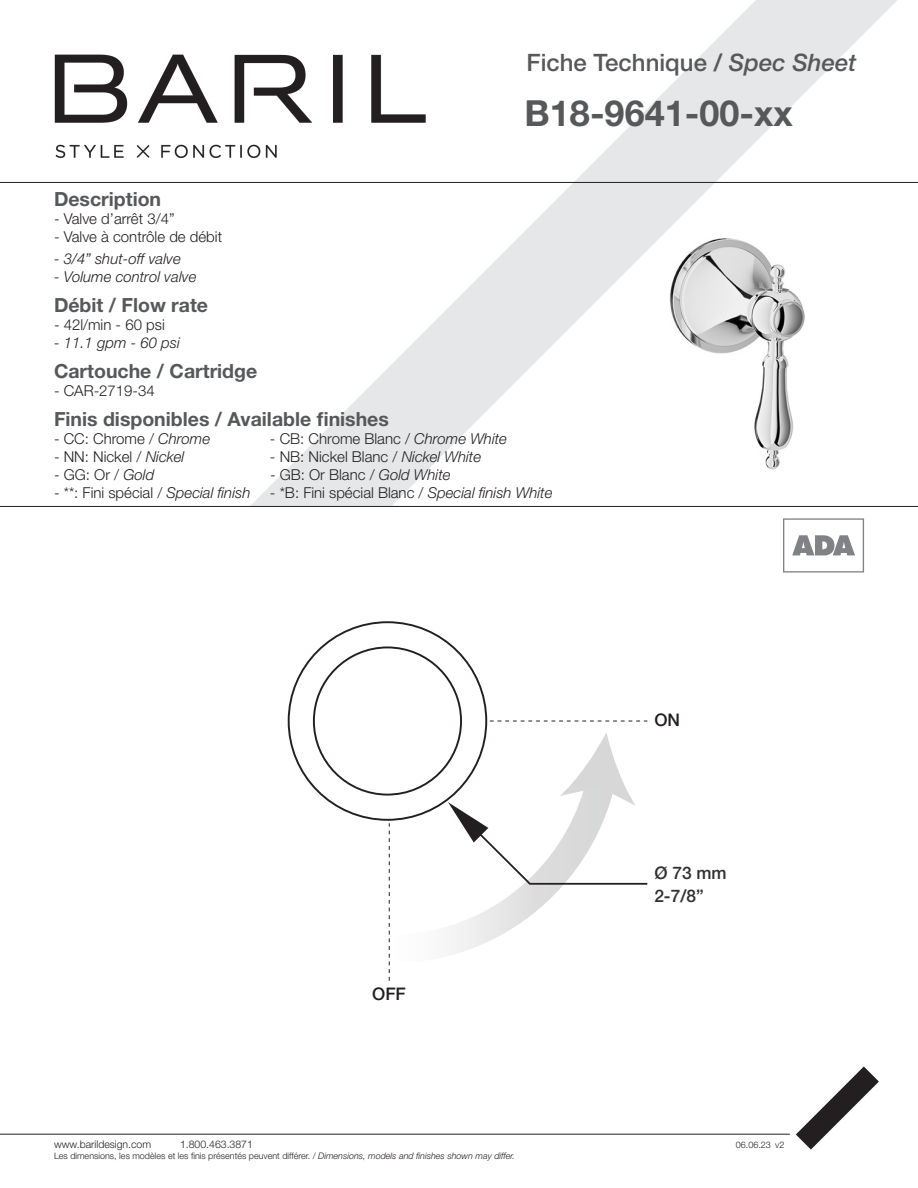
<style>
.page{position:relative;width:918px;height:1188px;background:#fff}
.page>*{position:absolute;margin:0;border:0;box-sizing:border-box;transform-origin:0 0}
.t1{font:700 36px "Helvetica Neue LT Std";color:#57585a}
.t2{font:500 24px "Helvetica Neue LT Std";color:#57585a}
.t3{font:700 19.5px "Helvetica Neue LT Std";color:#57585a}
.t4{font:500 17.4px/22.6px "Helvetica Neue LT Std";color:#312f30}
.t5{font:500 17.4px "Helvetica Neue LT Std";color:#231f20}
.t6{font:300 15px "Helvetica Neue LT Std";color:#231f20}
.t7{font:italic 300 15px "Helvetica Neue LT Std";color:#231f20}
.t8{font:300 10.5px "Helvetica Neue LT Std";color:#231f20}
.t9{font:300 9px "Helvetica Neue LT Std";color:#231f20}
.s1{font-style:italic}
</style>
<div class="page">
<svg style="left:250px;top:0;width:648px;height:506px"></svg>
<hr style="left:0;top:182px;width:918px;height:1px;background:#231f20">
<hr style="left:0;top:506px;width:918px;height:1px;background:#231f20">
<hr style="left:0;top:1134px;width:790px;height:1px;background:#231f20">
<svg style="left:796px;top:1066px;width:83px;height:84px"></svg>
<img style="left:54px;top:54px;width:376px;height:112px">
<img style="left:600px;top:220px;width:264px;height:272px">
<svg style="left:389px;top:732px;width:258px;height:249px"></svg>
<svg style="left:490px;top:721px;width:157px;height:1px"></svg>
<svg style="left:783px;top:518px;width:81px;height:55px"></svg>
<h2 class="t2" style="left:526px;top:48px;width:331px">Fiche Technique / <span class="s1">Spec Sheet</span></h2>
<p class="t1" style="left:525px;top:91px;width:270px">B18-9641-00-xx</p>
<p class="t3" style="left:54px;top:187px;width:109px">Description</p>
<p class="t6" style="left:54px;top:209px;width:122px">- Valve d’arrêt 3/4”</p>
<p class="t6" style="left:54px;top:227px;width:170px">- Valve à contrôle de débit</p>
<p class="t7" style="left:54px;top:250px;width:128px">- 3/4” shut-off valve</p>
<p class="t7" style="left:54px;top:268px;width:144px">- Volume control valve</p>
<p class="t3" style="left:54px;top:293px;width:156px">Débit / Flow rate</p>
<p class="t6" style="left:54px;top:316px;width:112px">- 42l/min - 60 psi</p>
<p class="t7" style="left:54px;top:334px;width:127px">- 11.1 gpm - 60 psi</p>
<p class="t3" style="left:54px;top:359px;width:205px">Cartouche / Cartridge</p>
<p class="t6" style="left:54px;top:382px;width:102px">- CAR-2719-34</p>
<p class="t3" style="left:54px;top:407px;width:336px">Finis disponibles / Available finishes</p>
<p class="t6" style="left:54px;top:430px;width:158px">- CC: Chrome / <span class="s1">Chrome</span></p>
<p class="t6" style="left:270px;top:430px;width:239px">- CB: Chrome Blanc / <span class="s1">Chrome White</span></p>
<p class="t6" style="left:54px;top:448px;width:132px">- NN: Nickel / <span class="s1">Nickel</span></p>
<p class="t6" style="left:270px;top:448px;width:213px">- NB: Nickel Blanc / <span class="s1">Nickel White</span></p>
<p class="t6" style="left:54px;top:466px;width:102px">- GG: Or / <span class="s1">Gold</span></p>
<p class="t6" style="left:270px;top:466px;width:182px">- GB: Or Blanc / <span class="s1">Gold White</span></p>
<p class="t6" style="left:54px;top:484px;width:198px">- **: Fini spécial / <span class="s1">Special finish</span></p>
<p class="t6" style="left:270px;top:484px;width:284px">- *B: Fini spécial Blanc / <span class="s1">Special finish White</span></p>
<p class="t5" style="left:372px;top:983px;width:35px">OFF</p>
<p class="t5" style="left:654px;top:710px;width:27px">ON</p>
<p class="t4" style="left:654px;top:861px;width:74px">Ø 73 mm<br>2-7/8”</p>
<p class="t8" style="left:54px;top:1138px;width:99px">www.barildesign.com</p>
<p class="t8" style="left:180px;top:1138px;width:74px">1.800.463.3871</p>
<p class="t9" style="left:736px;top:1139px;width:37px">06.06.23</p>
<p class="t9" style="left:54px;top:1150px;width:463px">Les dimensions, les modèles et les finis présentés peuvent différer. / <span class="s1">Dimensions, models and finishes shown may differ.</span></p>
<p class="t9" style="left:775px;top:1140px;width:11px">v2</p>
</div>
